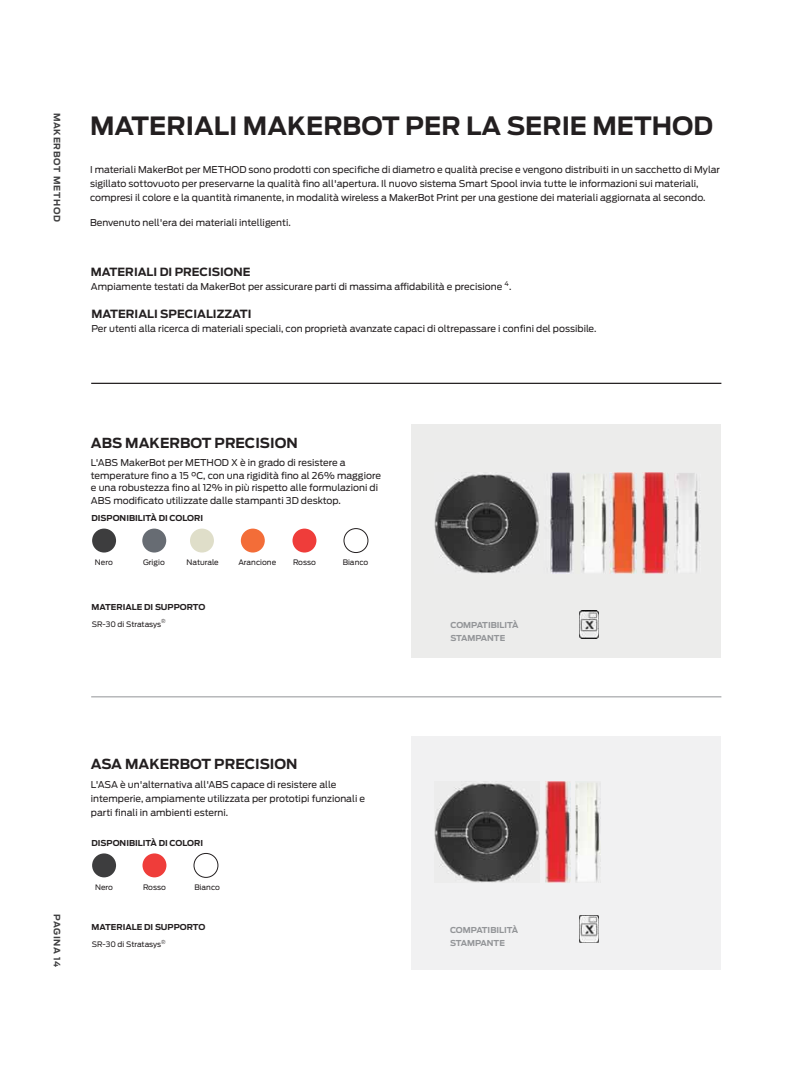
<style>
.page{position:relative;width:810px;height:1080px;background:#fff}
.page>*{position:absolute;margin:0;border:0;box-sizing:border-box;transform-origin:0 0}
.t1{font:700 25px "Antenna";color:#231f20}
.t2{font:700 13.75px "Antenna";color:#231f20}
.t3{font:700 11.25px "Antenna";color:#231f20}
.t4{font:9.38px/13.8px "Antenna";color:#231f20}
.t5{font:700 8.75px "Antenna";letter-spacing:.08em;color:#404041}
.t6{font:700 8.12px "Antenna";color:#231f20}
.t7{font:700 8.12px/13.8px "Antenna";color:#939598}
.t8{font:7.5px "Antenna";color:#231f20}
</style>
<div class="page">
<hr style="left:91px;top:383px;width:630px;height:1px;background:#231f20">
<hr style="left:91px;top:697px;width:630px;height:1px;background:#939598">
<div style="left:411px;top:424px;width:310px;height:233px;background:#ececeb"></div>
<img style="left:579px;top:611px;width:19px;height:27px">
<div style="left:92px;top:529px;width:24px;height:24px;background:#3d3d3e;border-radius:50%"></div>
<div style="left:92px;top:853px;width:24px;height:24px;background:#3d3d3e;border-radius:50%"></div>
<div style="left:190px;top:529px;width:24px;height:24px;background:#dfdec9;border-radius:50%"></div>
<div style="left:241px;top:529px;width:24px;height:24px;background:#f36d38;border-radius:50%"></div>
<div style="left:142px;top:529px;width:24px;height:24px;background:#676c73;border-radius:50%"></div>
<div style="left:411px;top:736px;width:310px;height:234px;background:#f1f1f2"></div>
<img style="left:434px;top:474px;width:106px;height:99px">
<img style="left:550px;top:473px;width:24px;height:100px">
<img style="left:582px;top:474px;width:25px;height:98px">
<img style="left:609px;top:473px;width:28px;height:100px">
<img style="left:643px;top:473px;width:25px;height:100px">
<img style="left:675px;top:473px;width:24px;height:99px">
<img style="left:434px;top:783px;width:106px;height:99px">
<img style="left:575px;top:782px;width:25px;height:100px">
<img style="left:545px;top:782px;width:26px;height:100px">
<div style="left:293px;top:529px;width:23px;height:24px;background:#ef3d3a;border-radius:50%"></div>
<div style="left:143px;top:853px;width:23px;height:24px;background:#ef3d3a;border-radius:50%"></div>
<div style="left:344px;top:528px;width:24px;height:25px;border:1px solid #231f20;border-radius:50%"></div>
<div style="left:194px;top:853px;width:24px;height:25px;border:1px solid #231f20;border-radius:50%"></div>
<img style="left:579px;top:915px;width:19px;height:28px">
<p class="t5" style="left:60px;top:113px;width:111px;rotate:90deg">MAKERBOT METHOD</p>
<h1 class="t1" style="left:90px;top:116px;width:625px">MATERIALI MAKERBOT PER LA SERIE METHOD</h1>
<p class="t4" style="left:90px;top:164px;width:632px">I materiali MakerBot per METHOD sono prodotti con specifiche di diametro e qualità precise e vengono distribuiti in un sacchetto di Mylar sigillato sottovuoto per preservarne la qualità fino all'apertura. Il nuovo sistema Smart Spool invia tutte le informazioni sui materiali, compresi il colore e la quantità rimanente, in modalità wireless a MakerBot Print per una gestione dei materiali aggiornata al secondo.</p>
<p class="t4" style="left:90px;top:216px;width:202px">Benvenuto nell'era dei materiali intelligenti.</p>
<p class="t3" style="left:91px;top:268px;width:161px">MATERIALI DI PRECISIONE</p>
<p class="t4" style="left:91px;top:281px;width:422px">Ampiamente testati da MakerBot per assicurare parti di massima affidabilità e precisione <sup>4</sup>.</p>
<p class="t3" style="left:91px;top:310px;width:162px">MATERIALI SPECIALIZZATI</p>
<p class="t4" style="left:91px;top:322px;width:507px">Per utenti alla ricerca di materiali speciali, con proprietà avanzate capaci di oltrepassare i confini del possibile.</p>
<h2 class="t2" style="left:91px;top:438px;width:208px">ABS MAKERBOT PRECISION</h2>
<p class="t4" style="left:91px;top:457px;width:292px;line-height:12.5px">L'ABS MakerBot per METHOD X è in grado di resistere a temperature fino a 15 °C, con una rigidità fino al 26% maggiore e una robustezza fino al 12% in più rispetto alle formulazioni di ABS modificato utilizzate dalle stampanti 3D desktop.</p>
<p class="t6" style="left:91px;top:515px;width:113px">DISPONIBILITÀ DI COLORI</p>
<p class="t8" style="left:95px;top:560px;width:19px">Nero</p>
<p class="t8" style="left:143px;top:560px;width:23px">Grigio</p>
<p class="t8" style="left:187px;top:560px;width:34px">Naturale</p>
<p class="t8" style="left:238px;top:560px;width:39px">Arancione</p>
<p class="t6" style="left:92px;top:604px;width:115px">MATERIALE DI SUPPORTO</p>
<p class="t8" style="left:92px;top:621px;width:75px">SR-30 di Stratasys<sup>®</sup></p>
<p class="t8" style="left:293px;top:560px;width:24px">Rosso</p>
<p class="t8" style="left:343px;top:560px;width:27px">Bianco</p>
<p class="t7" style="left:450px;top:619px;width:70px">COMPATIBILITÀ<br>STAMPANTE</p>
<p class="t5" style="left:60px;top:914px;width:55px;rotate:90deg">PAGINA 14</p>
<h2 class="t2" style="left:91px;top:759px;width:208px">ASA MAKERBOT PRECISION</h2>
<p class="t4" style="left:91px;top:778px;width:276px">L'ASA è un'alternativa all'ABS capace di resistere alle intemperie, ampiamente utilizzata per prototipi funzionali e parti finali in ambienti esterni.</p>
<p class="t6" style="left:91px;top:840px;width:113px">DISPONIBILITÀ DI COLORI</p>
<p class="t8" style="left:95px;top:884px;width:19px">Nero</p>
<p class="t8" style="left:143px;top:884px;width:24px">Rosso</p>
<p class="t8" style="left:194px;top:884px;width:27px">Bianco</p>
<p class="t6" style="left:92px;top:924px;width:115px">MATERIALE DI SUPPORTO</p>
<p class="t7" style="left:450px;top:924px;width:70px">COMPATIBILITÀ<br>STAMPANTE</p>
<p class="t8" style="left:92px;top:942px;width:75px">SR-30 di Stratasys<sup>®</sup></p>
</div>
